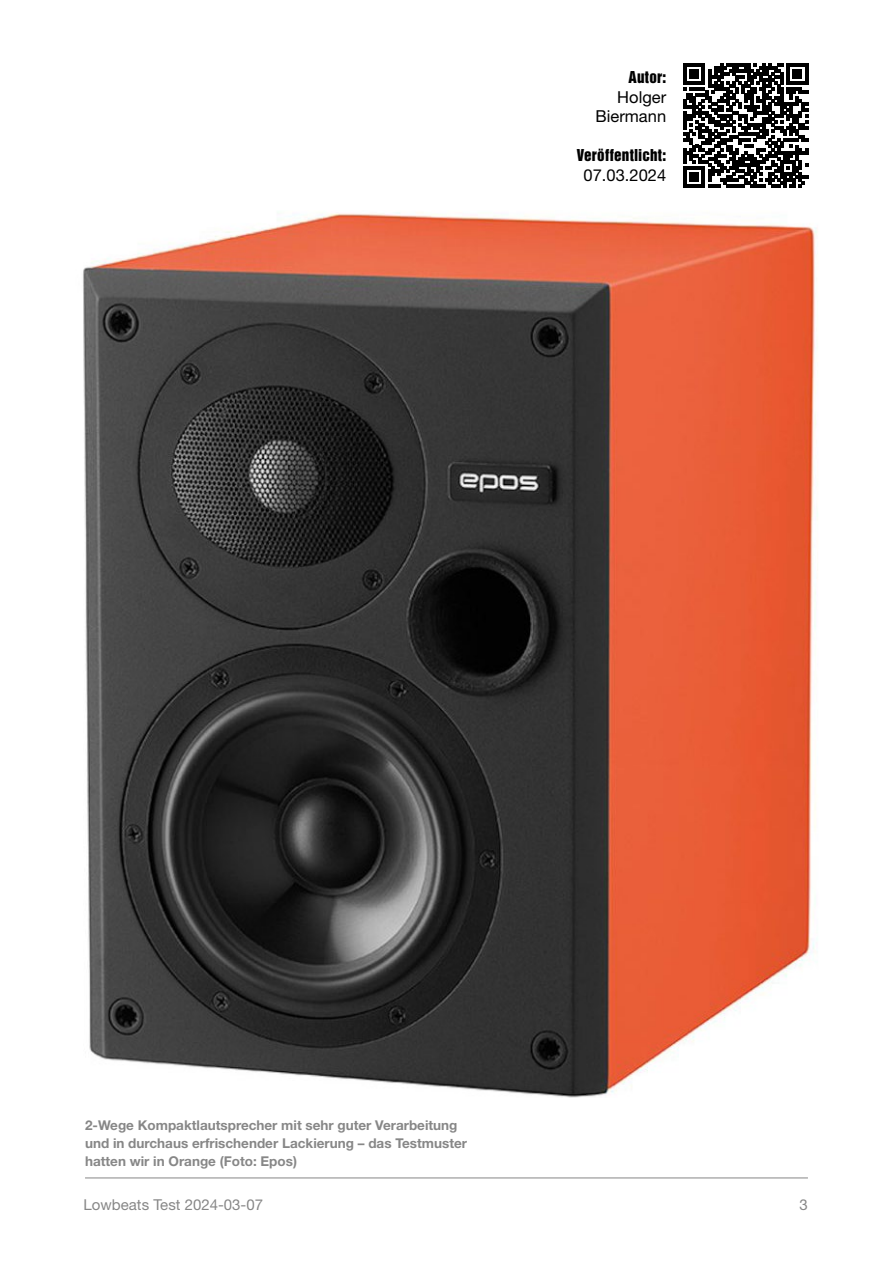
<style>
.page{position:relative;width:893px;height:1263px;background:#fff}
.page>*{position:absolute;margin:0;border:0;box-sizing:border-box;transform-origin:0 0}
.t1{font:16.5px/19.5px "Helvetica Neue LT Std";color:#000;text-align:right}
.t2{font:15px "Helvetica Neue LT Std";color:#878787}
.t3{font:15px "Helvetica Inserat LT Std";letter-spacing:.015em;color:#000}
.BU_10_11_grau{font:700 13.5px/18px "Helvetica Neue LT Std";color:#878787}
</style>
<div class="page">
<hr style="left:85px;top:1177px;width:723px;height:1px;background:#878787">
<svg style="left:684px;top:63px;width:124px;height:124px"></svg>
<img style="left:83px;top:212px;width:734px;height:885px">
<p class="t3" style="left:628px;top:68px;width:39px">Autor:</p>
<p class="t1" style="left:596px;top:87px;width:72px">Holger<br>Biermann</p>
<p class="t3" style="left:577px;top:146px;width:91px">Veröffentlicht:</p>
<p class="t1" style="left:584px;top:165px;width:84px">07.03.2024</p>
<p class="BU_10_11_grau" style="left:85px;top:1116px;width:384px">2-Wege Kompaktlautsprecher mit sehr guter Verarbeitung und in durchaus erfrischender Lackierung – das Testmuster hatten wir in Orange (Foto: Epos)</p>
<p class="t2" style="left:84px;top:1195px;width:181px">Lowbeats Test 2024-03-07</p>
<p class="t2" style="left:800px;top:1195px;width:10px">3</p>
</div>
